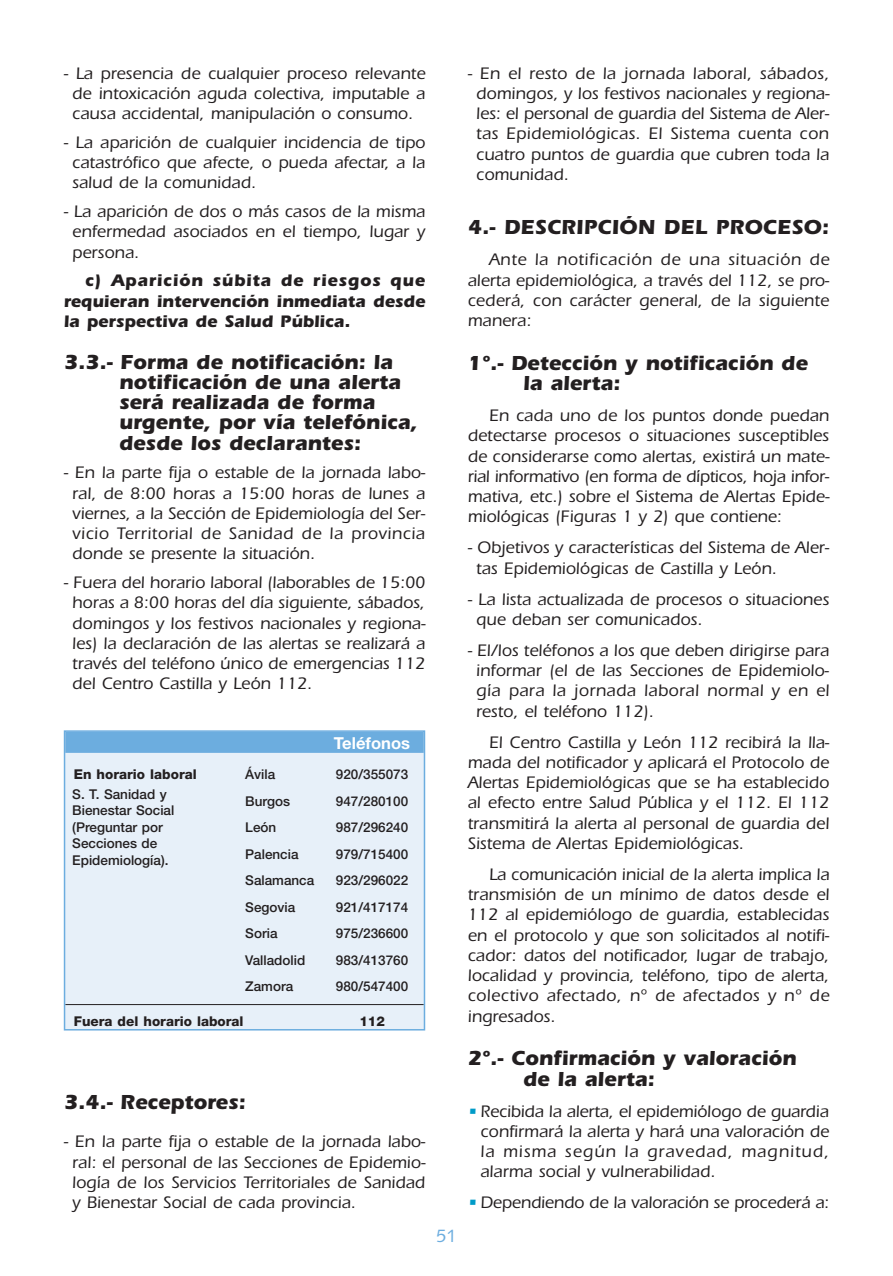
<style>
.page{position:relative;width:893px;height:1276px;background:#fff}
.page>*{position:absolute;margin:0;border:0;box-sizing:border-box;transform-origin:0 0}
.t1{font:700 21px/20.2px "Itc Eras";color:#231f20}
.t2{font:18px "Syntax";color:#6caddf}
.t3{font:500 17.25px/20.2px "Itc Eras";color:#231f20;text-align:justify}
.t4{font:700 17.25px/20.2px "Itc Eras";color:#231f20;text-align:justify}
.t5{font:700 16.5px "Helvetica Neue";color:#fff}
.t6{font:500 13.5px/16.5px "Helvetica Neue";color:#231f20}
.t7{font:800 13.5px "Helvetica Neue";color:#231f20}
.s1{color:#009bc8}
</style>
<div class="page">
<div style="left:65px;top:731px;width:359px;height:298px;background:#e7f0f9"></div>
<div style="left:65px;top:732px;width:359px;height:21px;background:#6caddf"></div>
<hr style="left:65px;top:1004px;width:359px;height:1px;background:#231f20">
<div style="left:64px;top:730px;width:361px;height:300px;border:2px solid #6caddf"></div>
<p class="t3" style="left:64px;top:65px;width:363px;text-align:center">- La presencia de cualquier proceso relevante de intoxicación aguda colectiva, imputable a causa accidental, manipulación o consumo.</p>
<p class="t3" style="left:72px;top:134px;width:355px;text-indent:-9px">- La aparición de cualquier incidencia de tipo catastrófico que afecte, o pueda afectar, a la salud de la comunidad.</p>
<p class="t3" style="left:72px;top:203px;width:355px;text-indent:-9px">- La aparición de dos o más casos de la misma enfermedad asociados en el tiempo, lugar y persona.</p>
<p class="t4" style="left:64px;top:272px;width:363px;text-indent:21px">c) Aparición súbita de riesgos que requieran intervención inmediata desde la perspectiva de Salud Pública.</p>
<p class="t1" style="left:119px;top:353px;width:300px;text-indent:-55px">3.3.- Forma de notificación: la notificación de una alerta será realizada de forma urgente, por vía telefónica, desde los declarantes:</p>
<p class="t3" style="left:72px;top:464px;width:355px;text-indent:-9px">- En la parte fija o estable de la jornada labo&shy;ral, de 8:00 horas a 15:00 horas de lunes a viernes, a la Sección de Epidemiología del Ser&shy;vicio Territorial de Sanidad de la provincia donde se presente la situación.</p>
<p class="t3" style="left:72px;top:574px;width:355px;text-indent:-9px">- Fuera del horario laboral (laborables de 15:00 horas a 8:00 horas del día siguiente, sábados, domingos y los festivos nacionales y regiona&shy;les) la declaración de las alertas se realizará a través del teléfono único de emergencias 112 del Centro Castilla y León 112.</p>
<p class="t5" style="left:334px;top:737px;width:78px">Teléfonos</p>
<p class="t7" style="left:74px;top:769px;width:124px">En horario laboral</p>
<p class="t6" style="left:245px;top:767px;width:32px">Ávila</p>
<p class="t6" style="left:336px;top:767px;width:74px">920/355073</p>
<p class="t6" style="left:245px;top:794px;width:47px">Burgos</p>
<p class="t6" style="left:336px;top:794px;width:74px">947/280100</p>
<p class="t6" style="left:245px;top:820px;width:33px">León</p>
<p class="t6" style="left:336px;top:820px;width:74px">987/296240</p>
<p class="t6" style="left:245px;top:847px;width:55px">Palencia</p>
<p class="t6" style="left:336px;top:847px;width:74px">979/715400</p>
<p class="t6" style="left:245px;top:873px;width:71px">Salamanca</p>
<p class="t6" style="left:336px;top:873px;width:74px">923/296022</p>
<p class="t6" style="left:245px;top:900px;width:52px">Segovia</p>
<p class="t6" style="left:336px;top:900px;width:74px">921/417174</p>
<p class="t6" style="left:245px;top:926px;width:34px">Soria</p>
<p class="t6" style="left:336px;top:926px;width:74px">975/236600</p>
<p class="t6" style="left:245px;top:953px;width:62px">Valladolid</p>
<p class="t6" style="left:336px;top:953px;width:74px">983/413760</p>
<p class="t6" style="left:245px;top:979px;width:50px">Zamora</p>
<p class="t6" style="left:336px;top:979px;width:74px">980/547400</p>
<p class="t7" style="left:74px;top:1016px;width:171px">Fuera del horario laboral</p>
<p class="t7" style="left:359px;top:1016px;width:27px">112</p>
<p class="t6" style="left:72px;top:787px;width:104px">S. T. Sanidad y<br>Bienestar Social (Preguntar por<br>Secciones de<br>Epidemiología).</p>
<p class="t1" style="left:64px;top:1093px;width:183px">3.4.- Receptores:</p>
<p class="t3" style="left:72px;top:1133px;width:355px;text-indent:-9px">- En la parte fija o estable de la jornada labo&shy;ral: el personal de las Secciones de Epidemio&shy;logía de los Servicios Territoriales de Sanidad y Bienestar Social de cada provincia.</p>
<p class="t2" style="left:436px;top:1228px;width:22px">51</p>
<p class="t3" style="left:476px;top:65px;width:355px;text-indent:-9px">- En el resto de la jornada laboral, sábados, domingos, y los festivos nacionales y regiona&shy;les: el personal de guardia del Sistema de Aler&shy;tas Epidemiológicas. El Sistema cuenta con cuatro puntos de guardia que cubren toda la comunidad.</p>
<p class="t1" style="left:468px;top:219px;width:363px">4.- DESCRIPCIÓN DEL PROCESO:</p>
<p class="t3" style="left:468px;top:251px;width:363px;text-indent:21px">Ante la notificación de una situación de alerta epidemiológica, a través del 112, se pro&shy;cederá, con carácter general, de la siguiente manera:</p>
<p class="t1" style="left:523px;top:355px;width:286px;text-indent:-55px">1º.- Detección y notificación de la alerta:</p>
<p class="t3" style="left:468px;top:407px;width:363px;text-indent:21px">En cada uno de los puntos donde puedan detectarse procesos o situaciones susceptibles de considerarse como alertas, existirá un mate&shy;rial informativo (en forma de dípticos, hoja infor&shy;mativa, etc.) sobre el Sistema de Alertas Epide&shy;miológicas (Figuras 1 y 2) que contiene:</p>
<p class="t3" style="left:476px;top:539px;width:355px;text-indent:-9px">- Objetivos y características del Sistema de Aler&shy;tas Epidemiológicas de Castilla y León.</p>
<p class="t3" style="left:476px;top:590px;width:354px;text-indent:-9px">- La lista actualizada de procesos o situaciones que deban ser comunicados.</p>
<p class="t3" style="left:476px;top:642px;width:355px;text-indent:-9px">- El/los teléfonos a los que deben dirigirse para informar (el de las Secciones de Epidemiolo&shy;gía para la jornada laboral normal y en el resto, el teléfono 112).</p>
<p class="t3" style="left:468px;top:733px;width:363px;text-indent:21px">El Centro Castilla y León 112 recibirá la lla&shy;mada del notificador y aplicará el Protocolo de Alertas Epidemiológicas que se ha establecido al efecto entre Salud Pública y el 112. El 112 transmitirá la alerta al personal de guardia del Sistema de Alertas Epidemiológicas.</p>
<p class="t3" style="left:468px;top:866px;width:363px;text-indent:21px">La comunicación inicial de la alerta implica la transmisión de un mínimo de datos desde el 112 al epidemiólogo de guardia, establecidas en el protocolo y que son solicitados al notifi&shy;cador: datos del notificador, lugar de trabajo, localidad y provincia, teléfono, tipo de alerta, colectivo afectado, nº de afectados y nº de ingresados.</p>
<p class="t1" style="left:523px;top:1050px;width:275px;text-indent:-55px">2º.- Confirmación y valoración de la alerta:</p>
<p class="t3" style="left:480px;top:1102px;width:350px;text-indent:-13px"><span class="s1">•</span> Recibida la alerta, el epidemiólogo de guardia confirmará la alerta y hará una valoración de la misma según la gravedad, magnitud, alarma social y vulnerabilidad.</p>
<p class="t3" style="left:468px;top:1194px;width:363px"><span class="s1">•</span> Dependiendo de la valoración se procederá a:</p>
</div>
